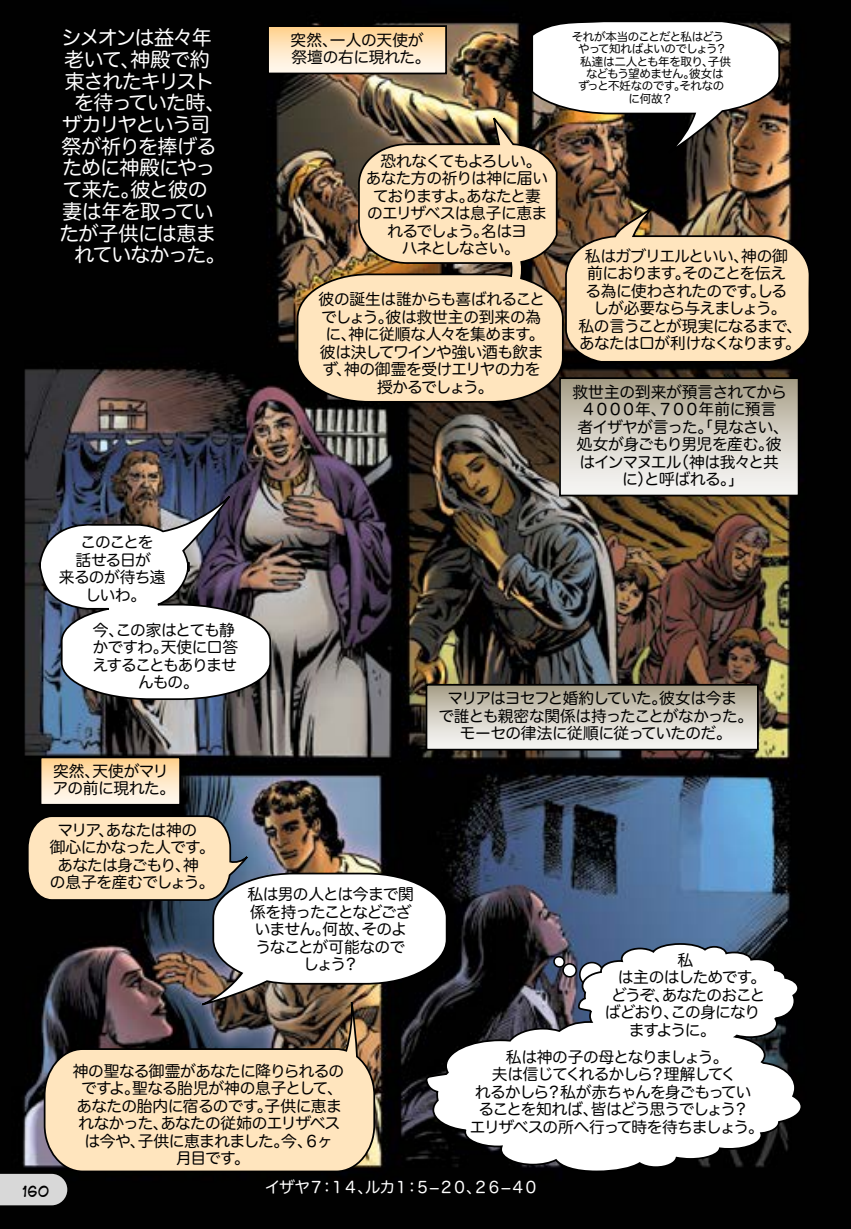
<style>
.page{position:relative;width:851px;height:1229px;background:#fff}
.page>*{position:absolute;margin:0;border:0;box-sizing:border-box;transform-origin:0 0}
.t1{font:19.95px "Hira Maru Pro W4";letter-spacing:-.055em;color:#fff}
.t2{font:19.95px "Hira Maru Pro W4";letter-spacing:-.03em;color:#fff}
.t3{font:19.95px "Hira Maru Pro W4";letter-spacing:-.095em;color:#fff}
.t4{font:19.95px "Hira Maru Pro W4";letter-spacing:-.09em;color:#fff}
.t5{font:15.75px/17.5px "Hira Maru Pro W4";letter-spacing:-.055em;color:#000;text-align:center}
.t6{font:15.75px/17.5px "Hira Maru Pro W4";letter-spacing:-.03em;color:#000;text-align:center}
.t7{font:15.75px/17.5px "Hira Maru Pro W4";letter-spacing:-.075em;color:#000;text-align:center}
.t8{font:15.75px/17.5px "Hira Maru Pro W4";letter-spacing:-.025em;color:#000}
.t9{font:15.75px "Hira Maru Pro W4";letter-spacing:-.14em;color:#fff}
.t10{font:15.75px/17.5px "Hira Maru Pro W4";letter-spacing:-.02em;color:#000}
.t11{font:14px "Digital Strip";color:#000}
.t12{font:11.55px "Hira Maru Pro W4";letter-spacing:-.045em;color:#000}
.t13{font:11.55px "Hira Maru Pro W4";letter-spacing:-.025em;color:#000}
</style>
<div class="page">
<img style="left:0;top:0;width:850px;height:1228px">
<div style="left:268px;top:26px;width:178px;height:47px;background:linear-gradient(to bottom,#ffd28f,#fffcf8)"></div>
<div style="left:267px;top:25px;width:180px;height:49px;border:2px solid #000"></div>
<div style="left:560px;top:378px;width:238px;height:117px;background:linear-gradient(to bottom,#a9a089,#fefdfe)"></div>
<div style="left:559px;top:377px;width:240px;height:119px;border:2px solid #000"></div>
<div style="left:41px;top:757px;width:139px;height:47px;background:linear-gradient(to bottom,#ffd18e,#fffcf7)"></div>
<div style="left:40px;top:756px;width:141px;height:49px;border:2px solid #000"></div>
<div style="left:426px;top:684px;width:331px;height:65px;background:linear-gradient(to bottom,#a9a088,#fcfcfc)"></div>
<div style="left:425px;top:684px;width:333px;height:66px;border:2px solid #000"></div>
<svg style="left:296px;top:111px;width:268px;height:292px"></svg>
<img style="left:530px;top:19px;width:250px;height:148px">
<svg style="left:564px;top:186px;width:247px;height:177px"></svg>
<img style="left:38px;top:479px;width:234px;height:222px">
<svg style="left:43px;top:1012px;width:333px;height:161px"></svg>
<svg style="left:425px;top:942px;width:378px;height:231px"></svg>
<img style="left:26px;top:814px;width:422px;height:198px">
<svg style="left:0;top:1173px;width:67px;height:32px"></svg>
<p class="t4" style="left:61px;top:21px;width:152px">シメオンは益々年</p>
<p class="t1" style="left:64px;top:42px;width:147px">老いて、神殿で約</p>
<p class="t1" style="left:65px;top:64px;width:151px">束されたキリスト</p>
<p class="t1" style="left:74px;top:86px;width:153px">を待っていた時、</p>
<p class="t3" style="left:62px;top:107px;width:149px">ザカリヤという司</p>
<p class="t1" style="left:61px;top:129px;width:156px">祭が祈りを捧げる</p>
<p class="t1" style="left:62px;top:151px;width:154px">ために神殿にやっ</p>
<p class="t1" style="left:63px;top:172px;width:147px">て来た。彼と彼の</p>
<p class="t2" style="left:62px;top:194px;width:153px">妻は年を取ってい</p>
<p class="t2" style="left:60px;top:216px;width:158px">たが子供には恵ま</p>
<p class="t1" style="left:74px;top:237px;width:153px">れていなかった。</p>
<p class="t10" style="left:290px;top:30px;width:141px">突然、一人の天使が祭壇の右に現れた。</p>
<p class="t5" style="left:366px;top:151px;width:184px">恐れなくてもよろしい。<br>あなた方の祈りは神に届いておりますよ。あなたと妻のエリザベスは息子に恵まれるでしょう。名はヨ<br>ハネとしなさい。</p>
<p class="t6" style="left:318px;top:289px;width:228px">彼の誕生は誰からも喜ばれることでしょう。彼は救世主の到来の為に、神に従順な人々を集めます。彼は決してワインや強い酒も飲まず、神の御霊を受けエリヤの力を授かるでしょう。</p>
<p class="t12" style="left:571px;top:26px;width:154px">それが本当のことだと私はどう</p>
<p class="t12" style="left:578px;top:39px;width:150px">やって知ればよいのでしょう？</p>
<p class="t13" style="left:580px;top:51px;width:152px">私達は二人とも年を取り、子供</p>
<p class="t12" style="left:586px;top:64px;width:139px">などもう望めません。彼女は</p>
<p class="t12" style="left:578px;top:76px;width:148px">ずっと不妊なのです。それなの</p>
<p class="t12" style="left:628px;top:88px;width:46px">に何故？</p>
<p class="t5" style="left:578px;top:246px;width:225px">私はガブリエルといい、神の御<br>前におります。そのことを伝え<br>る為に使わされたのです。しる<br>しが必要なら与えましょう。<br>私の言うことが現実になるまで、あなたは口が利けなくなります。</p>
<p class="t5" style="left:572px;top:382px;width:218px">救世主の到来が預言されてから<br>４０００年、７００年前に預言<br>者イザヤが言った。「見なさい、処女が身ごもり男児を産む。彼はインマヌエル（神は我々と共に）と呼ばれる。」</p>
<p class="t5" style="left:81px;top:533px;width:74px">このことを</p>
<p class="t5" style="left:76px;top:550px;width:77px">話せる日が</p>
<p class="t5" style="left:59px;top:568px;width:108px">来るのが待ち遠</p>
<p class="t5" style="left:85px;top:585px;width:63px">しいわ。</p>
<p class="t7" style="left:92px;top:620px;width:147px">今、この家はとても静かですわ。天使に口答えすることもありませんもの。</p>
<p class="t8" style="left:53px;top:761px;width:124px">突然、天使がマリアの前に現れた。</p>
<p class="t5" style="left:58px;top:820px;width:141px">マリア、あなたは神の</p>
<p class="t5" style="left:50px;top:837px;width:166px">御心にかなった人です。</p>
<p class="t5" style="left:57px;top:855px;width:143px">あなたは身ごもり、神</p>
<p class="t8" style="left:50px;top:872px;width:166px">の息子を産むでしょう。</p>
<p class="t5" style="left:247px;top:884px;width:168px">私は男の人とは今まで関係を持ったことなどございません。何故、そのようなことが可能なのでしょう？</p>
<p class="t5" style="left:438px;top:688px;width:316px">マリアはヨセフと婚約していた。彼女は今ま<br>で誰とも親密な関係は持ったことがなかった。モーセの律法に従順に従っていたのだ。</p>
<p class="t5" style="left:677px;top:950px;width:17px">私</p>
<p class="t5" style="left:617px;top:967px;width:150px">は主のはしためです。</p>
<p class="t5" style="left:611px;top:985px;width:156px">どうぞ、あなたのおこと</p>
<p class="t5" style="left:605px;top:1002px;width:157px">ばどおり、この身になり</p>
<p class="t5" style="left:628px;top:1020px;width:89px">ますように。</p>
<p class="t11" style="left:22px;top:1183px;width:29px">160</p>
<p class="t5" style="left:73px;top:1060px;width:273px">神の聖なる御霊があなたに降りられるのですよ。聖なる胎児が神の息子として、あなたの胎内に宿るのです。子供に恵まれなかった、あなたの従姉のエリザベスは今や、子供に恵まれました。今、６ヶ<br>月目です。</p>
<p class="t5" style="left:470px;top:1047px;width:295px">私は神の子の母となりましょう。<br>夫は信じてくれるかしら？理解してく<br>れるかしら？私が赤ちゃんを身ごもっていることを知れば、皆はどう思うでしょう？<br>エリザベスの所へ行って時を待ちましょう。</p>
<p class="t9" style="left:265px;top:1173px;width:276px">イザヤ７：１４、ルカ１：５−２０、２６−４０</p>
</div>
